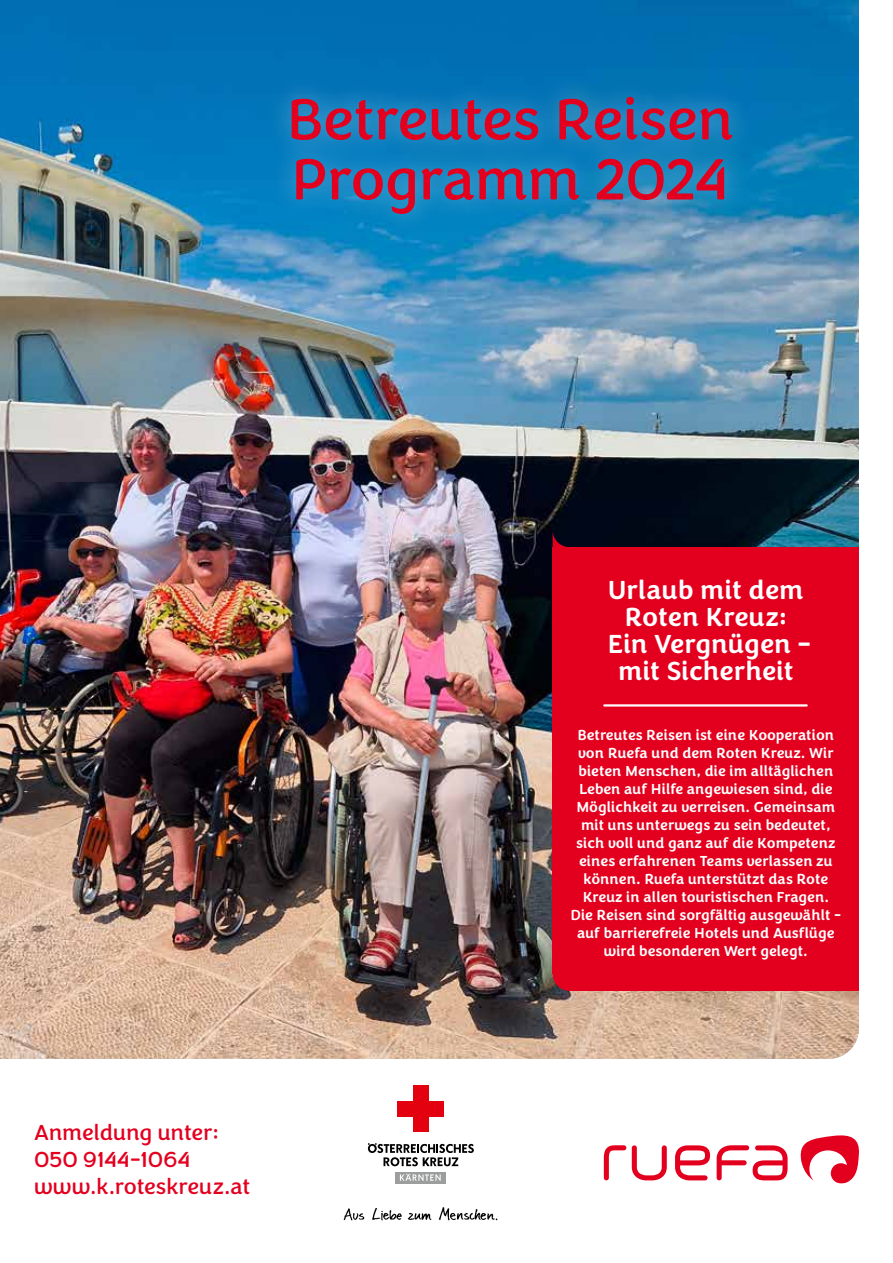
<style>
.page{position:relative;width:893px;height:1263px;background:#fff}
.page>*{position:absolute;margin:0;border:0;box-sizing:border-box;transform-origin:0 0}
.t1{font:60px/60px "Congenial";letter-spacing:-.015em;color:#e3001f}
.t2{font:500 27px/27px "Congenial";letter-spacing:-.005em;color:#fff;text-align:center}
.t3{font:22.5px/27px "Congenial";letter-spacing:-.01em;color:#e3001f}
.t4{font:500 15px/18px "Congenial";color:#fff;text-align:center}
</style>
<div class="page">
<img style="left:0;top:0;width:859px;height:1059px">
<svg style="left:800px;top:1135px;width:59px;height:48px"></svg>
<svg style="left:604px;top:1145px;width:184px;height:35px"></svg>
<img style="left:343px;top:1207px;width:155px;height:14px">
<div style="left:395px;top:1172px;width:50px;height:11px;background:#9c9d9d"></div>
<svg style="left:400px;top:1174px;width:41px;height:7px"></svg>
<div style="left:413px;top:1085px;width:16px;height:47px;background:#e3000f"></div>
<div style="left:397px;top:1101px;width:47px;height:15px;background:#e3000f"></div>
<svg style="left:368px;top:1143px;width:106px;height:23px"></svg>
<div style="left:553px;top:547px;width:306px;height:427px;background:#e3001f"></div>
<div style="left:570px;top:945px;width:289px;height:46px;background:#e3001f"></div>
<div style="left:553px;top:957px;width:34px;height:34px;background:#e3001f;border-radius:50%"></div>
<svg style="left:553px;top:530px;width:17px;height:17px"></svg>
<hr style="left:604px;top:704px;width:203px;height:2px;background:#fff">
<div style="left:268px;top:75px;width:485px;height:162px;background:#fff;opacity:.39"></div>
<h1 class="t1" style="left:286px;top:91px;width:449px">Betreutes Reisen<br>Programm 2024</h1>
<h3 class="t3" style="left:34px;top:1119px;width:218px">Anmeldung unter:<br>050 9144-1064 www.k.roteskreuz.at</h3>
<h2 class="t2" style="left:608px;top:577px;width:205px">Urlaub mit dem<br>Roten Kreuz:<br>Ein Vergnügen – mit Sicherheit</h2>
<p class="t4" style="left:570px;top:727px;width:272px">Betreutes Reisen ist eine Kooperation von Ruefa und dem Roten Kreuz. Wir bieten Menschen, die im alltäglichen Leben auf Hilfe angewiesen sind, die Möglichkeit zu verreisen. Gemeinsam mit uns unterwegs zu sein bedeutet, sich voll und ganz auf die Kompetenz eines erfahrenen Teams verlassen zu können. Ruefa unterstützt das Rote Kreuz in allen touristischen Fragen.<br>Die Reisen sind sorgfältig ausgewählt - auf barrierefreie Hotels und Ausflüge wird besonderen Wert gelegt.</p>
</div>
